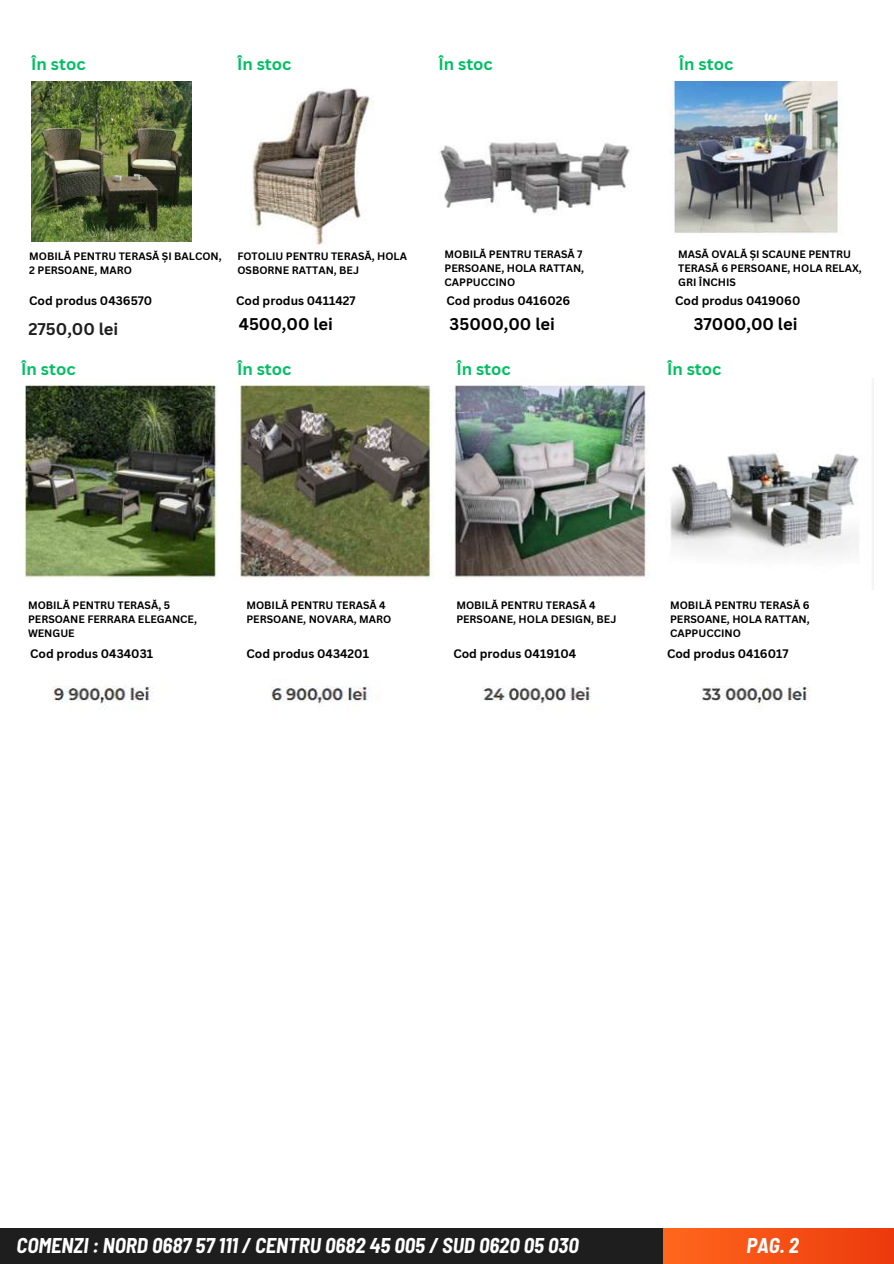
<style>
.page{position:relative;width:894px;height:1264px;background:#fff}
.page>*{position:absolute;margin:0;border:0;box-sizing:border-box;transform-origin:0 0}
.t1{font:italic 700 semi-condensed 20.85px "Barlow";color:#fff}
.t2{font:700 16.5px "Canva Sans";color:#00bf63}
.t3{font:700 16.5px "Canva Sans";color:#000}
.t4{font:700 16.5px "Canva Sans";color:#1e1e1e}
.t5{font:700 12px "Canva Sans";color:#000}
.t6{font:700 10.5px/14px "Canva Sans";color:#000}
</style>
<div class="page">
<img style="left:31px;top:81px;width:160px;height:160px">
<img style="left:18px;top:378px;width:841px;height:201px">
<img style="left:52px;top:678px;width:758px;height:32px">
<div style="left:0;top:1227px;width:682px;height:36px;background:#1e1e1e"></div>
<div style="left:663px;top:1227px;width:230px;height:36px;background:linear-gradient(to right,#ff671c,#ec3a0e)"></div>
<img style="left:439px;top:142px;width:192px;height:72px">
<img style="left:670px;top:81px;width:170px;height:152px">
<img style="left:251px;top:88px;width:122px;height:157px">
<h2 class="t2" style="left:31px;top:53px;width:56px">În stoc</h2>
<h2 class="t2" style="left:237px;top:53px;width:56px">În stoc</h2>
<h2 class="t2" style="left:438px;top:53px;width:56px">În stoc</h2>
<h2 class="t2" style="left:678px;top:53px;width:56px">În stoc</h2>
<p class="t6" style="left:29px;top:249px;width:194px">MOBILĂ PENTRU TERASĂ ȘI BALCON,<br>2 PERSOANE, MARO</p>
<p class="t5" style="left:29px;top:292px;width:125px">Cod produs 0436570</p>
<h2 class="t4" style="left:28px;top:317px;width:91px">2750,00 lei</h2>
<p class="t6" style="left:237px;top:249px;width:171px">FOTOLIU PENTRU TERASĂ, HOLA<br>OSBORNE RATTAN, BEJ</p>
<p class="t5" style="left:236px;top:292px;width:121px">Cod produs 0411427</p>
<h2 class="t3" style="left:239px;top:312px;width:96px">4500,00 lei</h2>
<p class="t6" style="left:444px;top:247px;width:141px">MOBILĂ PENTRU TERASĂ 7<br>PERSOANE, HOLA RATTAN,<br>CAPPUCCINO</p>
<p class="t6" style="left:678px;top:247px;width:185px">MASĂ OVALĂ ȘI SCAUNE PENTRU<br>TERASĂ 6 PERSOANE, HOLA RELAX,<br>GRI ÎNCHIS</p>
<p class="t5" style="left:446px;top:292px;width:125px">Cod produs 0416026</p>
<p class="t5" style="left:675px;top:292px;width:127px">Cod produs 0419060</p>
<h2 class="t3" style="left:449px;top:312px;width:107px">35000,00 lei</h2>
<h2 class="t3" style="left:693px;top:312px;width:105px">37000,00 lei</h2>
<h2 class="t2" style="left:21px;top:357px;width:56px">În stoc</h2>
<h2 class="t2" style="left:237px;top:357px;width:56px">În stoc</h2>
<h2 class="t2" style="left:456px;top:357px;width:56px">În stoc</h2>
<h2 class="t2" style="left:666px;top:357px;width:56px">În stoc</h2>
<p class="t6" style="left:28px;top:598px;width:170px">MOBILĂ PENTRU TERASĂ, 5<br>PERSOANE FERRARA ELEGANCE,<br>WENGUE</p>
<p class="t6" style="left:246px;top:598px;width:146px">MOBILĂ PENTRU TERASĂ 4<br>PERSOANE, NOVARA, MARO</p>
<p class="t6" style="left:456px;top:598px;width:161px">MOBILĂ PENTRU TERASĂ 4<br>PERSOANE, HOLA DESIGN, BEJ</p>
<p class="t6" style="left:670px;top:598px;width:141px;text-align:justify">MOBILĂ PENTRU TERASĂ 6<br>PERSOANE, HOLA RATTAN, CAPPUCCINO</p>
<p class="t5" style="left:30px;top:645px;width:124px">Cod produs 0434031</p>
<p class="t5" style="left:246px;top:645px;width:124px">Cod produs 0434201</p>
<p class="t5" style="left:453px;top:645px;width:124px">Cod produs 0419104</p>
<p class="t5" style="left:666px;top:645px;width:123px">Cod produs 0416017</p>
<h1 class="t1" style="left:17px;top:1232px;width:563px">COMENZI : NORD 0687 57 111 / CENTRU 0682 45 005 / SUD 0620 05 030</h1>
<h1 class="t1" style="left:746px;top:1232px;width:54px">PAG. 2</h1>
</div>
